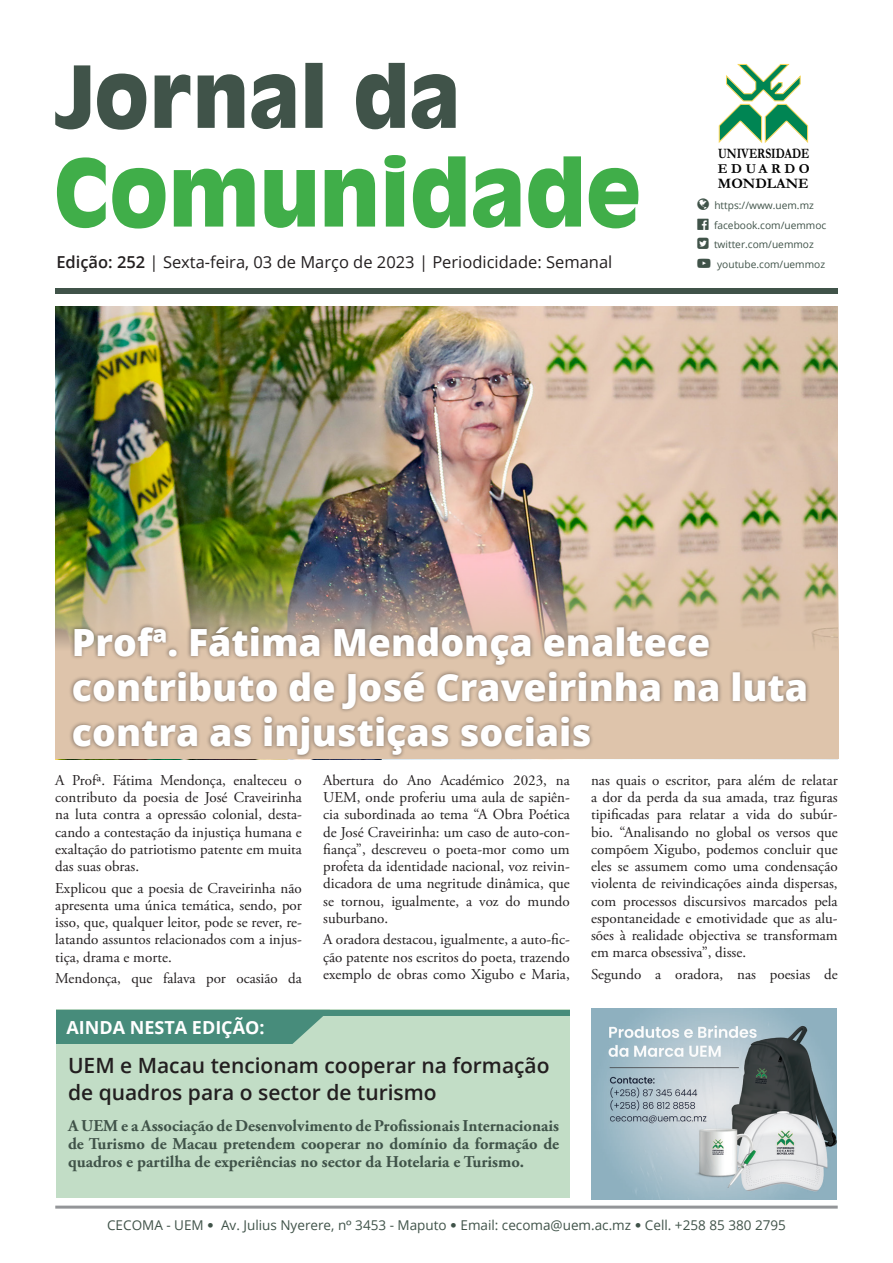
<style>
.page{position:relative;width:893px;height:1263px;background:#fff}
.page>*{position:absolute;margin:0;border:0;box-sizing:border-box;transform-origin:0 0}
.t1{font:800 37.5px/45px "Open Sans";color:#fff}
.t2{font:600 21px/27px "Open Sans";color:#231f20}
.t3{font:700 18px "Open Sans";color:#fff}
.t4{font:700 16.5px/18px "Adobe Garamond Pro";color:#405349;text-align:justify}
.t5{font:16.5px "Open Sans";color:#231f20}
.t6{font:15px/17.2px "Adobe Garamond Pro";color:#231f20;text-align:justify}
.t7{font:700 14.7px "Garamond";color:#000}
.t8{font:700 14.55px "Garamond";color:#000;scale:.8 1}
.t9{font:700 13.8px "Garamond";letter-spacing:.255em;color:#000}
.t10{font:13.5px "Open Sans";color:#405349}
.t11{font:10.2px/19.5px "Open Sans";color:#405349}
.s1{font-weight:600}
.s2{font-family:"Museo Sans 300"}
.s3{font-family:"Poppins"}
</style>
<div class="page">
<img style="left:55px;top:306px;width:783px;height:240px">
<hr style="left:55px;top:1205px;width:783px;height:3px;background:#939598">
<svg style="left:57px;top:155px;width:581px;height:74px"></svg>
<svg style="left:356px;top:63px;width:100px;height:66px"></svg>
<svg style="left:198px;top:63px;width:125px;height:66px"></svg>
<svg style="left:55px;top:65px;width:135px;height:65px"></svg>
<svg style="left:718px;top:64px;width:91px;height:79px"></svg>
<div style="left:56px;top:1010px;width:514px;height:188px;background:#c2ddc6"></div>
<svg style="left:56px;top:1010px;width:274px;height:34px;background:#509280"></svg>
<div style="left:123px;top:1010px;width:447px;height:5px;background:#478c7b"></div>
<div style="left:55px;top:288px;width:783px;height:6px;background:#405349"></div>
<img style="left:591px;top:1008px;width:246px;height:192px">
<img style="left:55px;top:546px;width:783px;height:213px">
<div style="left:69px;top:622px;width:741px;height:137px;background:#231f20;opacity:.44"></div>
<p class="t8" style="left:718px;top:144px;width:116px">UNIVERSIDADE</p>
<p class="t9" style="left:718px;top:159px;width:93px">EDUARDO</p>
<p class="t7" style="left:718px;top:173px;width:92px">MONDLANE</p>
<p class="t11" style="left:714px;top:196px;width:114px">https://www.uem.mz facebook.com/uemmoc twitter.com/uemmoz</p>
<p class="t5" style="left:56px;top:250px;width:558px"><span class="s1">Edição: 252</span> | Sexta-feira, 03 de Março de 2023 | Periodicidade: Semanal</p>
<p class="t11" style="left:717px;top:254px;width:110px">youtube.com/uemmoz</p>
<h1 class="t1" style="left:72px;top:617px;width:738px">Profª. Fátima Mendonça enaltece contributo de José Craveirinha na luta contra as injustiças sociais</h1>
<p class="t6" style="left:55px;top:772px;width:248px">A Profª. Fátima Mendonça, enalteceu o contributo da poesia de José Craveirinha na luta contra a opressão colonial, desta&shy;cando a contestação da injustiça humana e exaltação do patriotismo patente em muita das suas obras.</p>
<p class="t6" style="left:55px;top:880px;width:248px">Explicou que a poesia de Craveirinha não apresenta uma única temática, sendo, por isso, que, qualquer leitor, pode se rever, re&shy;latando assuntos relacionados com a injus&shy;tiça, drama e morte.</p>
<p class="t6" style="left:55px;top:970px;width:248px">Mendonça, que falava por ocasião da</p>
<p class="t6" style="left:323px;top:772px;width:248px">Abertura do Ano Académico 2023, na UEM, onde proferiu uma aula de sapiên&shy;cia subordinada ao tema “A Obra Poética de José Craveirinha: um caso de auto-con&shy;fiança”, descreveu o poeta-mor como um profeta da identidade nacional, voz reivin&shy;dicadora de uma negritude dinâmica, que se tornou, igualmente, a voz do mundo suburbano.</p>
<p class="t6" style="left:323px;top:931px;width:248px">A oradora destacou, igualmente, a auto-fic&shy;ção patente nos escritos do poeta, trazendo exemplo de obras como Xigubo e Maria,</p>
<p class="t3" style="left:66px;top:1014px;width:200px">AINDA NESTA EDIÇÃO:</p>
<h2 class="t2" style="left:68px;top:1051px;width:483px">UEM e Macau tencionam cooperar na formação de quadros para o sector de turismo</h2>
<h2 class="t4" style="left:68px;top:1117px;width:493px">A UEM e a Associação de Desenvolvimento de Profissionais Internacionais de Turismo de Macau pretendem cooperar no domínio da formação de quadros e partilha de experiências no sector da Hotelaria e Turismo.</h2>
<p class="t6" style="left:591px;top:772px;width:248px">nas quais o escritor, para além de relatar a dor da perda da sua amada, traz figuras tipificadas para relatar a vida do subúr&shy;bio. “Analisando no global os versos que compõem Xigubo, podemos concluir que eles se assumem como uma condensação violenta de reivindicações ainda dispersas, com processos discursivos marcados pela espontaneidade e emotividade que as alu&shy;sões à realidade objectiva se transformam em marca obsessiva”, disse.</p>
<p class="t6" style="left:591px;top:966px;width:248px">Segundo a oradora, nas poesias de</p>
<p class="t10" style="left:107px;top:1216px;width:680px">CECOMA - UEM <span class="s2">∞</span> Av. Julius Nyerere, n<span class="s3">°</span> 3453 - Maputo <span class="s2">∞</span> Email: cecoma@uem.ac.mz <span class="s2">∞</span> Cell. +258 85 380 2795</p>
</div>
